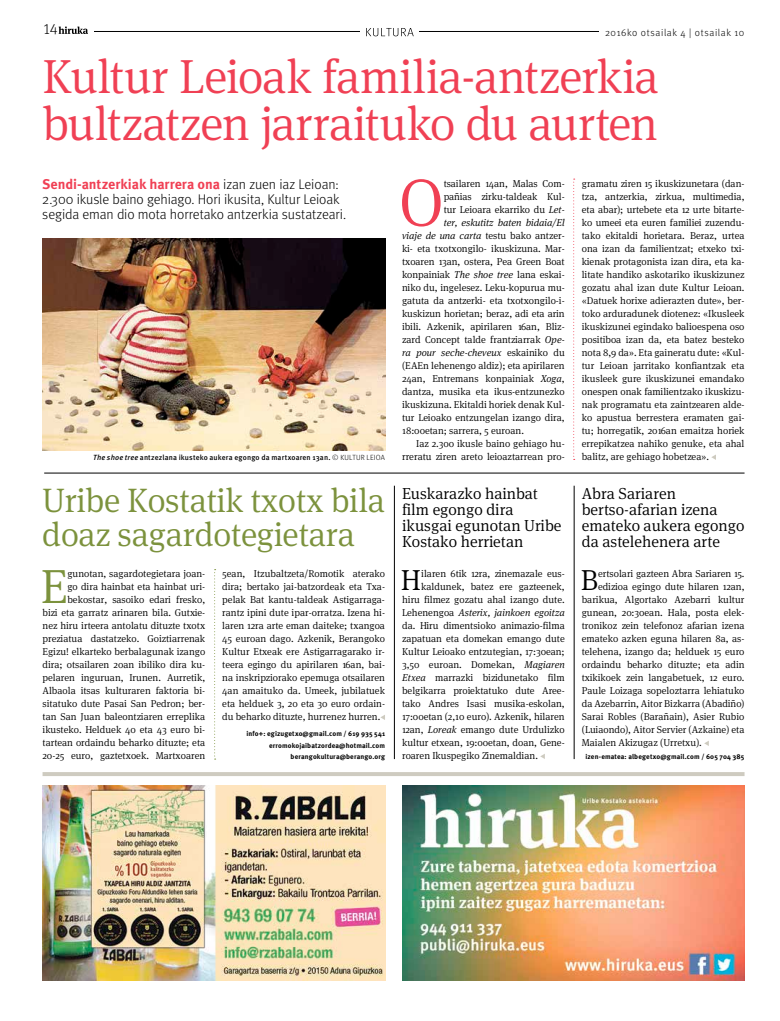
<style>
.page{position:relative;width:780px;height:1021px;background:#fff}
.page>*{position:absolute;margin:0;border:0;box-sizing:border-box;transform-origin:0 0}
.t1{font:300 67.1px "Hiruka Serif";color:#f04054}
.t2{font:300 48.1px "Hiruka Serif";color:#7c923d}
.t3{font:300 48px/47px "Hiruka Serif";letter-spacing:-.015em;color:#f04054}
.t4{font:300 34px/34px "Hiruka Serif";letter-spacing:-.01em;color:#7c923d}
.t5{font:300 29px "Hiruka Serif";color:#000}
.t6{font:300 16px/16px "Hiruka Serif";color:#000}
.t7{font:300 15px "Hiruka";color:#000}
.t8{font:300 14px/15px "Hiruka";letter-spacing:-.01em;color:#000}
.t9{font:300 10px/13px "Hiruka Serif";color:#000;text-align:justify}
.t10{font:italic 300 10px "Hiruka Serif";color:#000}
.t11{font:300 10px "Hiruka";letter-spacing:.055em;color:#000}
.t12{font:500 7.5px "Hiruka";letter-spacing:.015em;color:#000}
.t13{font:700 7px/12px "Hiruka";letter-spacing:.015em;color:#000;text-align:right}
.s1{font-weight:700;color:#f04054}
.s2{font-style:italic}
.s3{font-weight:300}
.s4{font-style:normal}
</style>
<div class="page">
<hr style="left:43px;top:31px;width:700px;height:1px;background:#000">
<div style="left:360px;top:23px;width:59px;height:18px;background:#fff"></div>
<svg style="left:366px;top:28px;width:47px;height:8px"></svg>
<div style="left:599px;top:25px;width:145px;height:14px;background:#fff"></div>
<div style="left:43px;top:20px;width:51px;height:16px;background:#fff"></div>
<svg style="left:59px;top:26px;width:29px;height:8px"></svg>
<img style="left:43px;top:785px;width:342px;height:195px">
<hr style="left:43px;top:772px;width:701px;height:4px;background:#cecbc0">
<img style="left:402px;top:785px;width:342px;height:195px">
<img style="left:42px;top:239px;width:343px;height:211px">
<svg style="left:711px;top:454px;width:5px;height:6px"></svg>
<svg style="left:380px;top:715px;width:5px;height:5px"></svg>
<hr style="left:44px;top:473px;width:700px;height:1px;background:#000">
<svg style="left:573px;top:179px;width:1px;height:281px"></svg>
<svg style="left:214px;top:569px;width:2px;height:190px"></svg>
<hr style="left:574px;top:485px;width:1px;height:274px;background:#000">
<hr style="left:394px;top:485px;width:1px;height:274px;background:#000">
<svg style="left:540px;top:754px;width:5px;height:5px"></svg>
<h3 class="t7" style="left:43px;top:20px;width:17px">14</h3>
<p class="t11" style="left:605px;top:27px;width:141px">2016ko otsailak 4 | otsailak 10</p>
<h3 class="t3" style="left:43px;top:51px;width:618px">Kultur Leioak familia-antzerkia bultzatzen jarraituko du aurten</h3>
<h3 class="t8" style="left:42px;top:176px;width:305px"><span class="s1">Sendi-antzerkiak harrera ona</span> izan zuen iaz Leioan:<br>2.300 ikusle baino gehiago. Hori ikusita, Kultur Leioak segida eman dio mota horretako antzerkia sustatzeari.</h3>
<p class="t12" style="left:93px;top:452px;width:293px"><span class="s2">The shoe tree</span> antzezlana ikusteko aukera egongo da martxoaren 13an. <span class="s3">© KULTUR LEIOA</span></p>
<h3 class="t4" style="left:42px;top:481px;width:344px">Uribe Kostatik txotx bila doaz sagardotegietara</h3>
<p class="t9" style="left:43px;top:566px;width:164px;text-align:right">gunotan, sagardotegietara joan-<br>go dira hainbat eta hainbat uri&shy;bekostar, sasoiko edari fresko,<br>bizi eta garratz arinaren bila. Gutxie&shy;nez hiru irteera antolatu dituzte txotx preziatua dastatzeko. Goiztiarrenak Egizu! elkarteko berbalagunak izango dira; otsailaren 20an ibiliko dira ku&shy;pelaren inguruan, Irunen. Aurretik, Albaola itsas kulturaren faktoria bi&shy;sitatuko dute Pasai San Pedron; ber&shy;tan San Juan baleontziaren erreplika ikusteko. Helduek 40 eta 43 euro bi&shy;tartean ordaindu beharko dituzte; eta 20-25 euro, gaztetxoek. Martxoaren</p>
<p class="t9" style="left:222px;top:566px;width:164px">5ean, Itzubaltzeta/Romotik aterako dira; bertako jai-batzordeak eta Txa&shy;pelak Bat kantu-taldeak Astigarraga&shy;rantz ipini dute ipar-orratza. Izena hi&shy;laren 12ra arte eman daiteke; txangoa 45 euroan dago. Azkenik, Berangoko Kultur Etxeak ere Astigarragarako ir&shy;teera egingo du apirilaren 16an, bai&shy;na inskripziorako epemuga otsailaren 4an amaituko da. Umeek, jubilatuek eta helduek 3, 20 eta 30 euro ordain&shy;du beharko dituzte, hurrenez hurren.</p>
<h2 class="t2" style="left:41px;top:552px;width:28px">E</h2>
<p class="t13" style="left:246px;top:727px;width:140px">info+: egizugetxo@gmail.com / 619 935 541 erromokojaibatzordea@hotmail.com</p>
<p class="t13" style="left:290px;top:750px;width:96px">berangokultura@berango.org</p>
<h1 class="t1" style="left:399px;top:154px;width:46px">O</h1>
<p class="t9" style="left:443px;top:176px;width:123px">tsailaren 14an, Malas Com-</p>
<p class="t9" style="left:443px;top:189px;width:123px">pañias zirku-taldeak Kul-</p>
<p class="t9" style="left:443px;top:202px;width:123px">tur Leioara ekarriko du <span class="s2">Let-</span></p>
<p class="t10" style="left:443px;top:215px;width:123px">ter, eskutitz baten bidaia/El</p>
<p class="t9" style="left:402px;top:228px;width:164px"><span class="s2">viaje de una carta</span> testu bako antzer-</p>
<p class="t9" style="left:402px;top:241px;width:164px">ki- eta txotxongilo- ikuskizuna. Mar-</p>
<p class="t9" style="left:402px;top:254px;width:164px">txoaren 13an, ostera, Pea Green Boat</p>
<p class="t9" style="left:402px;top:267px;width:164px">konpainiak <span class="s2">The shoe tree</span> lana eskai-</p>
<p class="t9" style="left:402px;top:280px;width:164px">niko du, ingelesez. Leku-kopurua mu-</p>
<p class="t9" style="left:402px;top:293px;width:164px">gatuta da antzerki- eta txotxongilo-i-</p>
<p class="t9" style="left:402px;top:306px;width:164px">kuskizun horietan; beraz, adi eta arin</p>
<p class="t9" style="left:402px;top:319px;width:164px">ibili. Azkenik, apirilaren 16an, Bliz-</p>
<p class="t9" style="left:402px;top:332px;width:164px">zard Concept talde frantziarrak <span class="s2">Ope-</span></p>
<p class="t10" style="left:402px;top:345px;width:164px">ra pour seche-cheveux <span class="s4">eskainiko du</span></p>
<p class="t9" style="left:402px;top:358px;width:164px">(EAEn lehenengo aldiz); eta apirilaren</p>
<p class="t9" style="left:402px;top:371px;width:164px">24an, Entremans konpainiak <span class="s2">Xoga</span>,</p>
<p class="t9" style="left:402px;top:384px;width:164px">dantza, musika eta ikus-entzunezko</p>
<p class="t9" style="left:402px;top:397px;width:164px">ikuskizuna. Ekitaldi horiek denak Kul-</p>
<p class="t9" style="left:402px;top:410px;width:164px">tur Leioako entzungelan izango dira,</p>
<p class="t9" style="left:402px;top:423px;width:123px">18:00etan; sarrera, 5 euroan.</p>
<p class="t9" style="left:416px;top:436px;width:150px">Iaz 2.300 ikusle baino gehiago hu-</p>
<p class="t9" style="left:402px;top:449px;width:164px">rreratu ziren areto leioaztarrean pro-</p>
<h3 class="t6" style="left:402px;top:485px;width:161px">Euskarazko hainbat film egongo dira ikusgai egunotan Uribe<br>Kostako herrietan</h3>
<h3 class="t5" style="left:401px;top:559px;width:22px">H</h3>
<p class="t9" style="left:421px;top:566px;width:145px">ilaren 6tik 12ra, zinemazale eus-</p>
<p class="t9" style="left:421px;top:579px;width:145px">kaldunek, batez ere gazteenek,</p>
<p class="t9" style="left:402px;top:592px;width:164px">hiru filmez gozatu ahal izango dute.</p>
<p class="t10" style="left:402px;top:605px;width:164px"><span class="s4">Lehenengoa</span> Asterix, jainkoen egoitza</p>
<p class="t9" style="left:402px;top:618px;width:164px">da. Hiru dimentsioko animazio-filma</p>
<p class="t9" style="left:402px;top:631px;width:164px">zapatuan eta domekan emango dute</p>
<p class="t9" style="left:402px;top:644px;width:164px">Kultur Leioako entzutegian, 17:30ean;</p>
<p class="t9" style="left:402px;top:657px;width:164px">3,50 euroan. Domekan, <span class="s2">Magiaren</span></p>
<p class="t9" style="left:402px;top:670px;width:164px"><span class="s2">Etxea</span> marrazki bizidunetako film</p>
<p class="t9" style="left:402px;top:683px;width:164px">belgikarra proiektatuko dute Aree-</p>
<p class="t9" style="left:402px;top:696px;width:164px">tako Andres Isasi musika-eskolan,</p>
<p class="t9" style="left:402px;top:709px;width:164px">17:00etan (2,10 euro). Azkenik, hilaren</p>
<p class="t9" style="left:402px;top:722px;width:164px">12an, <span class="s2">Loreak</span> emango dute Urdulizko</p>
<p class="t9" style="left:402px;top:735px;width:164px">kultur etxean, 19:00etan, doan, Gene-</p>
<p class="t9" style="left:402px;top:748px;width:137px">roaren Ikuspegiko Zinemaldian.</p>
<p class="t9" style="left:581px;top:176px;width:164px">gramatu ziren 15 ikuskizunetara (dan&shy;tza, antzerkia, zirkua, multimedia, eta abar); urtebete eta 12 urte bitarte&shy;ko umeei eta euren familiei zuzendu&shy;tako ekitaldi horietara. Beraz, urtea ona izan da familientzat; etxeko txi&shy;kienak protagonista izan dira, eta ka&shy;litate handiko askotariko ikuskizunez gozatu ahal izan dute Kultur Leioan. «Datuek horixe adierazten dute», ber&shy;toko arduradunek diotenez: «Ikusleek ikuskizunei egindako balioespena oso positiboa izan da, eta batez besteko nota 8,9 da». Eta gaineratu dute: «Kul&shy;tur Leioan jarritako konfiantzak eta ikusleek gure ikuskizunei emandako onespen onak familientzako ikuskizu&shy;nak programatu eta zaintzearen alde&shy;ko apustua berrestera eramaten gai&shy;tu; horregatik, 2016an emaitza horiek errepikatzea nahiko genuke, eta ahal balitz, are gehiago hobetzea».</p>
<h3 class="t6" style="left:581px;top:485px;width:164px">Abra Sariaren bertso-afarian izena emateko aukera egongo da astelehenera arte</h3>
<h3 class="t5" style="left:580px;top:559px;width:19px">B</h3>
<p class="t9" style="left:598px;top:566px;width:148px">ertsolari gazteen Abra Sariaren 15.</p>
<p class="t9" style="left:598px;top:579px;width:148px">edizioa egingo dute hilaren 12an,</p>
<p class="t9" style="left:581px;top:592px;width:164px">barikua, Algortako Azebarri kultur</p>
<p class="t9" style="left:581px;top:605px;width:164px">gunean, 20:30ean. Hala, posta elek-</p>
<p class="t9" style="left:581px;top:618px;width:164px">tronikoz zein telefonoz afarian izena</p>
<p class="t9" style="left:581px;top:631px;width:164px">emateko azken eguna hilaren 8a, as-</p>
<p class="t9" style="left:581px;top:644px;width:164px">telehena, izango da; helduek 15 euro</p>
<p class="t9" style="left:581px;top:657px;width:164px">ordaindu beharko dituzte; eta adin</p>
<p class="t9" style="left:581px;top:670px;width:164px">txikikoek zein langabetuek, 12 euro.</p>
<p class="t9" style="left:581px;top:683px;width:164px">Paule Loizaga sopeloztarra lehiatuko</p>
<p class="t9" style="left:581px;top:696px;width:164px">da Azebarrin, Aitor Bizkarra (Abadiño)</p>
<p class="t9" style="left:581px;top:709px;width:164px">Sarai Robles (Barañain), Asier Rubio</p>
<p class="t9" style="left:581px;top:722px;width:164px">(Luiaondo), Aitor Servier (Azkaine) eta</p>
<p class="t9" style="left:581px;top:735px;width:122px">Maialen Akizugaz (Urretxu).</p>
<p class="t13" style="left:585px;top:750px;width:160px">izen-ematea: albegetxo@gmail.com / 605 704 385</p>
</div>
